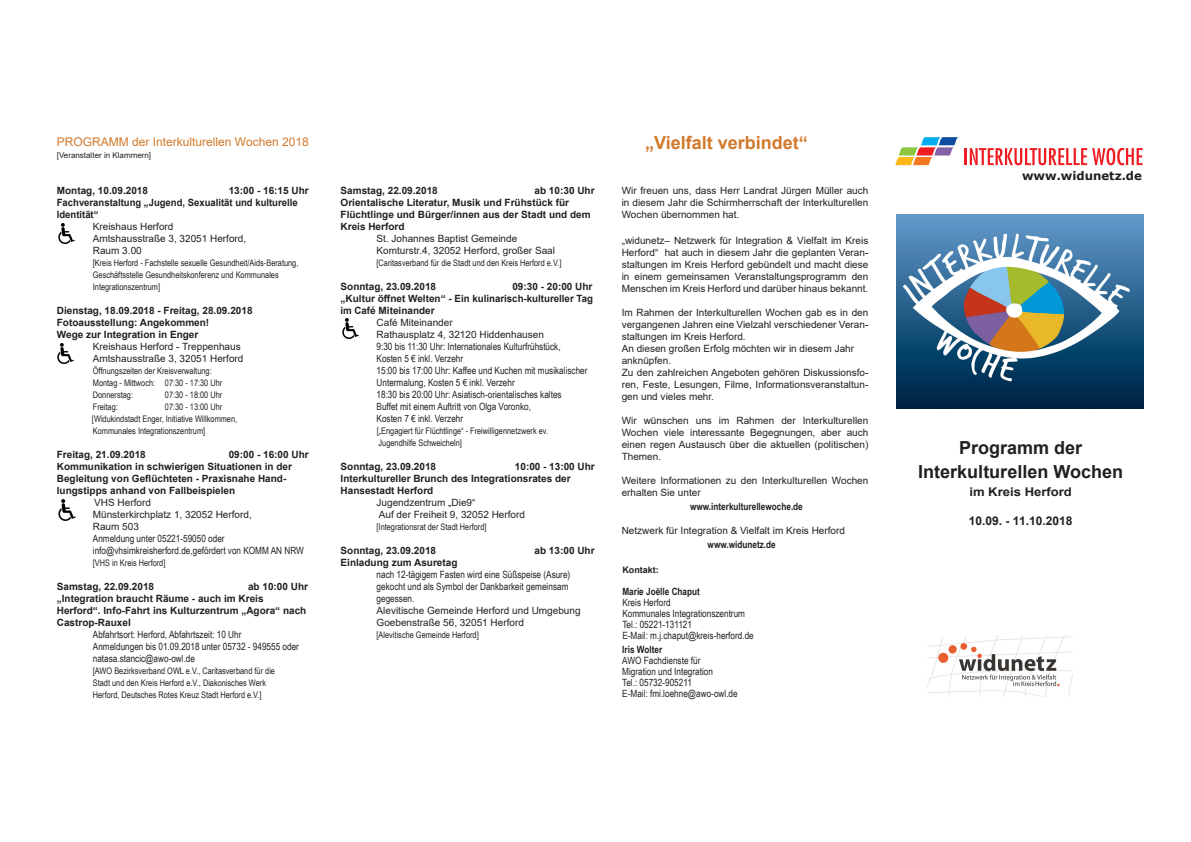
<style>
.page{position:relative;width:1191px;height:842px;background:#fff}
.page>*{position:absolute;margin:0;border:0;box-sizing:border-box;transform-origin:0 0}
.t1{font:700 18px "Arial";color:#231f20}
.t2{font:700 18px "Arial";color:#d2792b}
.t3{font:12px "Arial";color:#d2792b}
.t4{font:700 12px "Arial";color:#231f20}
.t5{font:700 12px "Arial";color:#231f20;scale:1.09 1}
.t6{font:700 11.8px "Verdana";color:#231f20}
.t7{font:10px/12px "Arial";color:#231f20;text-align:justify}
.t8{font:700 10px/12px "Arial";color:#231f20}
.t9{font:10px/12px "Arial Narrow";color:#231f20}
.t10{font:700 10px "Arial Narrow";color:#231f20}
.t11{font:9px/12px "Arial Narrow";color:#231f20}
.t12{font:700 9px "Arial";color:#231f20}
.t13{font:8px "Arial";color:#231f20}
.s1{font-family:"Arial"}
.s2{font-family:"Arial";font-weight:700}
.s3{font-family:"Arial Narrow"}
.s4{font-family:"Arial Narrow";font-weight:700}
</style>
<div class="page">
<img style="left:896px;top:214px;width:247px;height:194px">
<img style="left:927px;top:635px;width:146px;height:62px">
<hr style="left:964px;top:148px;width:3px;height:17px;background:#ee1d23">
<svg style="left:969px;top:148px;width:173px;height:17px"></svg>
<svg style="left:895px;top:137px;width:63px;height:28px"></svg>
<img style="left:58px;top:223px;width:17px;height:21px">
<img style="left:57px;top:343px;width:17px;height:21px">
<img style="left:58px;top:499px;width:18px;height:22px">
<img style="left:342px;top:318px;width:17px;height:21px">
<p class="t3" style="left:57px;top:134px;width:253px">PROGRAMM der Interkulturellen Wochen 2018</p>
<p class="t13" style="left:57px;top:150px;width:96px">[Veranstalter in Klammern]</p>
<p class="t8" style="left:57px;top:185px;width:93px">Montag, 10.09.2018</p>
<p class="t8" style="left:57px;top:185px;width:253px;text-indent:172px">13:00 - 16:15 Uhr<br>Fachveranstaltung „Jugend, Sexualität und kulturelle<br>Identität“</p>
<p class="t7" style="left:93px;top:221px;width:82px">Kreishaus Herford</p>
<p class="t7" style="left:93px;top:233px;width:155px">Amtshausstraße 3, 32051 Herford,<br>Raum 3.00</p>
<p class="t11" style="left:93px;top:257px;width:207px">[Kreis Herford - Fachstelle sexuelle Gesundheit/Aids-Beratung,</p>
<p class="t11" style="left:93px;top:269px;width:187px">Geschäftsstelle Gesundheitskonferenz und Kommunales</p>
<p class="t11" style="left:93px;top:281px;width:69px">Integrationszentrum]</p>
<p class="t8" style="left:57px;top:305px;width:197px">Dienstag, 18.09.2018 - Freitag, 28.09.2018</p>
<p class="t8" style="left:57px;top:317px;width:154px">Fotoausstellung: Angekommen!<br>Wege zur Integration in Enger</p>
<p class="t7" style="left:93px;top:341px;width:149px">Kreishaus Herford - Treppenhaus</p>
<p class="t7" style="left:93px;top:353px;width:152px">Amtshausstraße 3, 32051 Herford</p>
<p class="t11" style="left:93px;top:365px;width:120px">Öffnungszeiten der Kreisverwaltung:</p>
<p class="t11" style="left:93px;top:377px;width:131px">Montag - Mittwoch: 07:30 - 17:30 Uhr<br>Donnerstag:</p>
<p class="t11" style="left:165px;top:389px;width:59px">07:30 - 18:00 Uhr</p>
<p class="t11" style="left:93px;top:401px;width:27px">Freitag:</p>
<p class="t11" style="left:165px;top:401px;width:59px">07:30 - 13:00 Uhr</p>
<p class="t11" style="left:92px;top:413px;width:147px">[Widukindstadt Enger, Initiative Willkommen,<br>Kommunales Integrationszentrum]</p>
<p class="t8" style="left:57px;top:449px;width:90px">Freitag, 21.09.2018</p>
<p class="t8" style="left:229px;top:449px;width:82px">09:00 - 16:00 Uhr</p>
<p class="t8" style="left:57px;top:461px;width:237px">Kommunikation in schwierigen Situationen in der<br>Begleitung von Geflüchteten - Praxisnahe Hand&shy;lungstipps anhand von Fallbeispielen</p>
<p class="t9" style="left:93px;top:496px;width:212px"><span class="s1">VHS Herford<br>Münsterkirchplatz 1, 32052 Herford,<br>Raum 503<br></span>Anmeldung unter 05221-59050 oder info@vhsimkreisherford.de,gefördert von KOMM AN NRW</p>
<p class="t11" style="left:93px;top:557px;width:74px">[VHS in Kreis Herford]</p>
<p class="t8" style="left:57px;top:581px;width:99px">Samstag, 22.09.2018</p>
<p class="t8" style="left:57px;top:581px;width:253px;text-indent:191px">ab 10:00 Uhr „Integration braucht Räume - auch im Kreis</p>
<p class="t8" style="left:57px;top:605px;width:251px">Herford“. Info-Fahrt ins Kulturzentrum „Agora“ nach<br>Castrop-Rauxel</p>
<p class="t9" style="left:93px;top:628px;width:208px">Abfahrtsort: Herford, Abfahrtszeit: 10 Uhr<br>Anmeldungen bis 01.09.2018 unter 05732 - 949555 oder natasa.stancic@awo-owl.de</p>
<p class="t11" style="left:93px;top:665px;width:184px">[AWO Bezirksverband OWL e.V., Caritasverband für die</p>
<p class="t11" style="left:93px;top:677px;width:175px">Stadt und den Kreis Herford e.V., Diakonisches Werk<br>Herford, Deutsches Rotes Kreuz Stadt Herford e.V.]</p>
<p class="t8" style="left:340px;top:184px;width:99px">Samstag, 22.09.2018</p>
<p class="t8" style="left:534px;top:184px;width:62px">ab 10:30 Uhr</p>
<p class="t8" style="left:340px;top:196px;width:230px">Orientalische Literatur, Musik und Frühstück für</p>
<p class="t8" style="left:340px;top:208px;width:252px">Flüchtlinge und Bürger/innen aus der Stadt und dem</p>
<p class="t8" style="left:340px;top:220px;width:65px">Kreis Herford</p>
<p class="t7" style="left:376px;top:232px;width:142px">St. Johannes Baptist Gemeinde</p>
<p class="t7" style="left:376px;top:244px;width:180px">Komturstr.4, 32052 Herford, großer Saal</p>
<p class="t11" style="left:376px;top:256px;width:186px">[Caritasverband für die Stadt und den Kreis Herford e.V.]</p>
<p class="t8" style="left:340px;top:280px;width:97px">Sonntag, 23.09.2018</p>
<p class="t8" style="left:512px;top:280px;width:82px">09:30 - 20:00 Uhr</p>
<p class="t8" style="left:340px;top:292px;width:254px">„Kultur öffnet Welten“ - Ein kulinarisch-kultureller Tag</p>
<p class="t8" style="left:340px;top:304px;width:96px">im Café Miteinander</p>
<p class="t7" style="left:376px;top:316px;width:78px">Café Miteinander</p>
<p class="t7" style="left:376px;top:328px;width:169px">Rathausplatz 4, 32120 Hiddenhausen</p>
<p class="t9" style="left:376px;top:340px;width:186px">9:30 bis 11:30 Uhr: Internationales Kulturfrühstück,</p>
<p class="t9" style="left:376px;top:352px;width:88px">Kosten 5 € inkl. Verzehr</p>
<p class="t9" style="left:376px;top:364px;width:212px">15:00 bis 17:00 Uhr: Kaffee und Kuchen mit musikalischer</p>
<p class="t9" style="left:376px;top:376px;width:140px">Untermalung, Kosten 5 € inkl. Verzehr</p>
<p class="t9" style="left:376px;top:388px;width:187px">18:30 bis 20:00 Uhr: Asiatisch-orientalisches kaltes</p>
<p class="t9" style="left:376px;top:400px;width:156px">Buffet mit einem Auftritt von Olga Voronko,</p>
<p class="t9" style="left:376px;top:412px;width:88px">Kosten 7 € inkl. Verzehr</p>
<p class="t11" style="left:377px;top:424px;width:173px">[„Engagiert für Flüchtlinge“ - Freiwilligennetzwerk ev.<br>Jugendhilfe Schweicheln]</p>
<p class="t8" style="left:340px;top:460px;width:97px">Sonntag, 23.09.2018</p>
<p class="t8" style="left:515px;top:460px;width:81px">10:00 - 13:00 Uhr</p>
<p class="t8" style="left:340px;top:472px;width:232px">Interkultureller Brunch des Integrationsrates der</p>
<p class="t8" style="left:340px;top:484px;width:94px">Hansestadt Herford</p>
<p class="t7" style="left:376px;top:496px;width:100px">Jugendzentrum „Die9“</p>
<p class="t7" style="left:379px;top:508px;width:148px">Auf der Freiheit 9, 32052 Herford</p>
<p class="t11" style="left:376px;top:520px;width:111px">[Integrationsrat der Stadt Herford]</p>
<p class="t8" style="left:340px;top:544px;width:97px">Sonntag, 23.09.2018</p>
<p class="t8" style="left:534px;top:544px;width:62px">ab 13:00 Uhr</p>
<p class="t9" style="left:376px;top:556px;width:195px;text-indent:-36px"><span class="s2">Einladung zum Asuretag<br></span>nach 12-tägigem Fasten wird eine Süßspeise (Asure)</p>
<p class="t7" style="left:376px;top:580px;width:205px;text-align:left"><span class="s3">gekocht und als Symbol der Dankbarkeit gemeinsam gegessen.<br></span>Alevitische Gemeinde Herford und Umgebung Goebenstraße 56, 32051 Herford</p>
<p class="t11" style="left:376px;top:628px;width:104px">[Alevitische Gemeinde Herford]</p>
<p class="t2" style="left:645px;top:130px;width:164px">„Vielfalt verbindet“</p>
<p class="t7" style="left:621px;top:184px;width:248px">Wir freuen uns, dass Herr Landrat Jürgen Müller auch in diesem Jahr die Schirmherrschaft der Interkulturellen Wochen übernommen hat.</p>
<p class="t7" style="left:621px;top:234px;width:248px">„widunetz– Netzwerk für Integration &amp; Vielfalt im Kreis Herford“ hat auch in diesem Jahr die geplanten Veran&shy;staltungen im Kreis Herford gebündelt und macht diese in einem gemeinsamen Veranstaltungsprogramm den Menschen im Kreis Herford und darüber hinaus bekannt.</p>
<p class="t7" style="left:621px;top:306px;width:248px">Im Rahmen der Interkulturellen Wochen gab es in den vergangenen Jahren eine Vielzahl verschiedener Veran&shy;staltungen im Kreis Herford.</p>
<p class="t7" style="left:621px;top:342px;width:234px">An diesen großen Erfolg möchten wir in diesem Jahr</p>
<p class="t7" style="left:621px;top:354px;width:51px">anknüpfen.</p>
<p class="t7" style="left:621px;top:366px;width:248px">Zu den zahlreichen Angeboten gehören Diskussionsfo&shy;ren, Feste, Lesungen, Filme, Informationsveranstaltun&shy;gen und vieles mehr.</p>
<p class="t7" style="left:621px;top:414px;width:248px">Wir wünschen uns im Rahmen der Interkulturellen Wochen viele interessante Begegnungen, aber auch einen regen Austausch über die aktuellen (politischen)<br>Themen.</p>
<p class="t7" style="left:621px;top:474px;width:248px">Weitere Informationen zu den Interkulturellen Wochen erhalten Sie unter</p>
<p class="t10" style="left:690px;top:498px;width:114px">www.interkulturellewoche.de</p>
<p class="t7" style="left:707px;top:523px;width:139px;line-height:14px;text-indent:-86px">Netzwerk für Integration &amp; Vielfalt im Kreis Herford <span class="s4">www.widunetz.de</span></p>
<p class="t12" style="left:622px;top:564px;width:38px">Kontakt:</p>
<p class="t10" style="left:622px;top:584px;width:79px">Marie Joëlle Chaput</p>
<p class="t9" style="left:622px;top:596px;width:50px">Kreis Herford</p>
<p class="t9" style="left:622px;top:607px;width:124px">Kommunales Integrationszentrum</p>
<p class="t9" style="left:622px;top:618px;width:71px">Tel.: 05221-131121</p>
<p class="t9" style="left:622px;top:629px;width:133px">E-Mail: m.j.chaput@kreis-herford.de</p>
<p class="t10" style="left:622px;top:641px;width:41px">Iris Wolter</p>
<p class="t9" style="left:622px;top:654px;width:80px">AWO Fachdienste für</p>
<p class="t9" style="left:622px;top:665px;width:92px">Migration und Integration</p>
<p class="t9" style="left:622px;top:676px;width:71px">Tel.: 05732-905211</p>
<p class="t9" style="left:622px;top:687px;width:117px">E-Mail: fmi.loehne@awo-owl.de</p>
<p class="t6" style="left:1022px;top:168px;width:121px">www.widunetz.de</p>
<p class="t1" style="left:959px;top:435px;width:125px">Programm der</p>
<p class="t1" style="left:918px;top:459px;width:206px">Interkulturellen Wochen</p>
<p class="t5" style="left:969px;top:483px;width:96px">im Kreis Herford</p>
<p class="t4" style="left:969px;top:512px;width:105px">10.09. - 11.10.2018</p>
</div>
